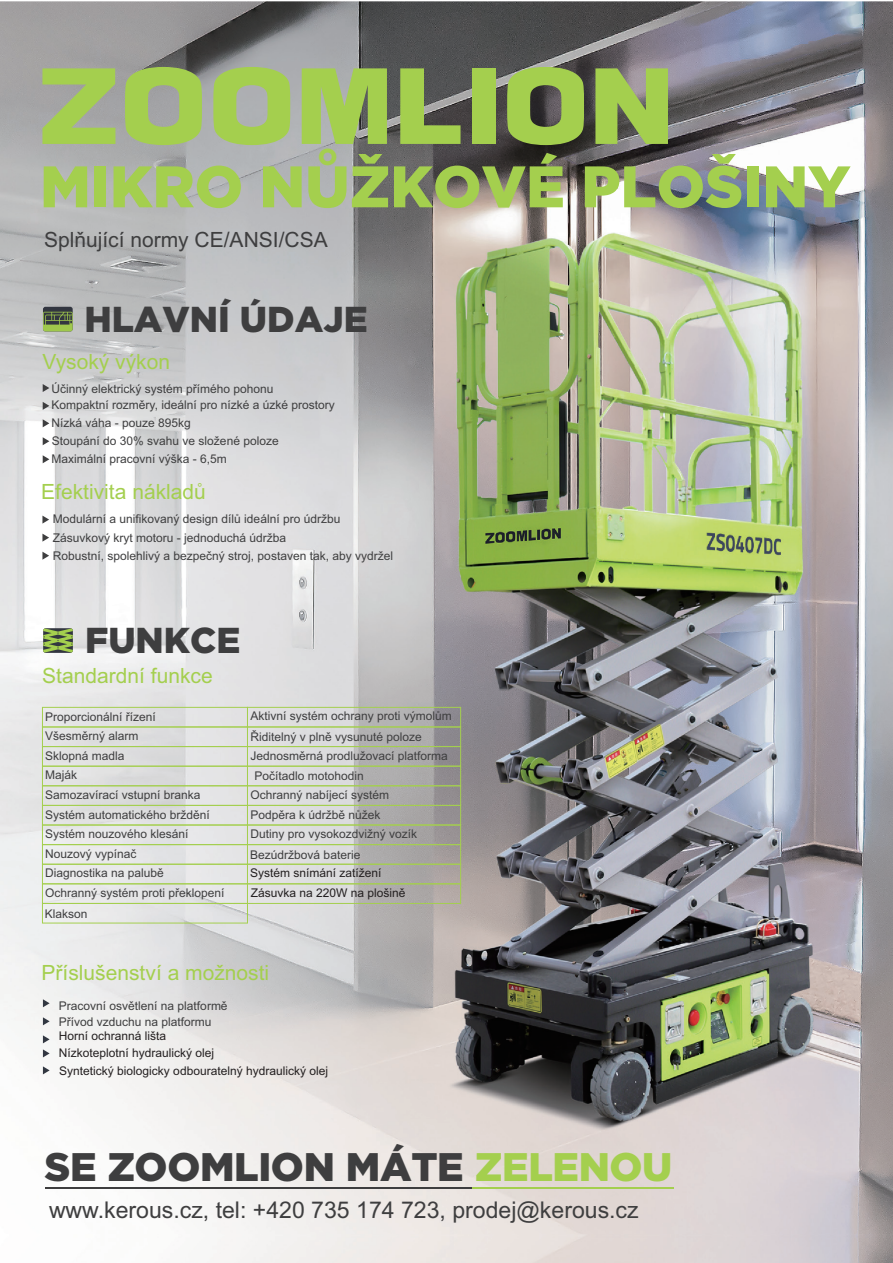
<style>
.page{position:relative;width:893px;height:1263px;background:#fff}
.page>*{position:absolute;margin:0;border:0;box-sizing:border-box;transform-origin:0 0}
.t1{font:900 58.5px "Gotham";color:#a4cf4e}
.t2{font:900 39.75px "Gotham";letter-spacing:-.01em;color:#3e3e3f}
.t3{font:900 36px "Gotham";color:#3e3e3f}
.t4{font:23.1px "Arial";color:#3e3e3f}
.t5{font:900 23.1px "Gotham";color:#a4cf4e}
.t6{font:21px "Arial";color:#a4cf4e}
.t7{font:21px "Arial";color:#3e3e3f}
.t8{font:12px/19.6px "Arial";color:#3e3e3f}
.t9{font:12px/19.6px "Arial";color:#231f20}
.s1{color:#a4cf4e}
</style>
<div class="page">
<img style="left:0;top:2px;width:893px;height:1232px">
<svg style="left:507px;top:67px;width:77px;height:78px;background:#87a44a"></svg>
<svg style="left:213px;top:67px;width:77px;height:78px;background:#a6c56b"></svg>
<svg style="left:125px;top:67px;width:77px;height:78px;background:#a2c066"></svg>
<svg style="left:595px;top:68px;width:73px;height:76px;background:#9bba58"></svg>
<div style="left:472px;top:68px;width:24px;height:76px;background:#a4cf4e"></div>
<svg style="left:400px;top:68px;width:61px;height:76px;background:#819854"></svg>
<svg style="left:302px;top:68px;width:85px;height:76px;background:#a1c45c"></svg>
<svg style="left:42px;top:68px;width:73px;height:76px;background:#a3bf6d"></svg>
<svg style="left:43px;top:384px;width:6px;height:8px"></svg>
<svg style="left:43px;top:419px;width:6px;height:8px"></svg>
<svg style="left:43px;top:437px;width:6px;height:8px"></svg>
<svg style="left:43px;top:455px;width:6px;height:8px"></svg>
<svg style="left:43px;top:402px;width:6px;height:8px"></svg>
<svg style="left:42px;top:516px;width:7px;height:8px"></svg>
<svg style="left:42px;top:534px;width:7px;height:8px"></svg>
<svg style="left:42px;top:552px;width:7px;height:8px"></svg>
<div style="left:42px;top:825px;width:206px;height:20px;border:1px solid #a4cf4e"></div>
<div style="left:42px;top:805px;width:206px;height:20px;border:1px solid #a4cf4e"></div>
<div style="left:42px;top:785px;width:206px;height:21px;border:1px solid #a4cf4e"></div>
<div style="left:42px;top:766px;width:206px;height:20px;border:1px solid #a4cf4e"></div>
<div style="left:42px;top:727px;width:206px;height:20px;border:1px solid #a4cf4e"></div>
<div style="left:42px;top:707px;width:206px;height:20px;border:1px solid #a4cf4e"></div>
<div style="left:247px;top:825px;width:214px;height:20px;border:1px solid #a4cf4e"></div>
<div style="left:247px;top:805px;width:214px;height:20px;border:1px solid #a4cf4e"></div>
<div style="left:42px;top:864px;width:206px;height:20px;border:1px solid #a4cf4e"></div>
<div style="left:42px;top:883px;width:206px;height:21px;border:1px solid #a4cf4e"></div>
<div style="left:42px;top:903px;width:206px;height:20px;border:1px solid #a4cf4e"></div>
<div style="left:42px;top:844px;width:206px;height:20px;border:1px solid #a4cf4e"></div>
<div style="left:247px;top:864px;width:214px;height:20px;border:1px solid #a4cf4e"></div>
<div style="left:247px;top:883px;width:214px;height:21px;border:1px solid #a4cf4e"></div>
<div style="left:247px;top:844px;width:214px;height:20px;border:1px solid #a4cf4e"></div>
<div style="left:247px;top:785px;width:214px;height:21px;border:1px solid #a4cf4e"></div>
<div style="left:247px;top:766px;width:214px;height:20px;border:1px solid #a4cf4e"></div>
<div style="left:247px;top:746px;width:214px;height:20px;border:1px solid #a4cf4e"></div>
<div style="left:247px;top:727px;width:214px;height:20px;border:1px solid #a4cf4e"></div>
<div style="left:247px;top:707px;width:214px;height:20px;border:1px solid #a4cf4e"></div>
<svg style="left:43px;top:307px;width:30px;height:24px"></svg>
<svg style="left:43px;top:628px;width:30px;height:25px"></svg>
<svg style="left:43px;top:999px;width:7px;height:8px"></svg>
<svg style="left:43px;top:1017px;width:7px;height:8px"></svg>
<svg style="left:43px;top:1035px;width:7px;height:8px"></svg>
<svg style="left:43px;top:1049px;width:7px;height:8px"></svg>
<svg style="left:43px;top:1066px;width:7px;height:8px"></svg>
<hr style="left:45px;top:1187px;width:441px;height:1px;background:#3e3e3f">
<hr style="left:472px;top:1187px;width:201px;height:1px;background:#a4cf4e">
<h3 class="t5" style="left:318px;top:148px;width:21px">O</h3>
<h1 class="t1" style="left:40px;top:165px;width:812px">MIKRO NUŽKOVÉ PLOŠINY</h1>
<h3 class="t7" style="left:44px;top:231px;width:285px">Splňující normy CE/ANSI/CSA</h3>
<h3 class="t3" style="left:84px;top:305px;width:285px">HLAVNÍ ÚDAJE</h3>
<h3 class="t6" style="left:43px;top:353px;width:129px">Vysoký výkon</h3>
<p class="t8" style="left:51px;top:381px;width:285px;line-height:17.5px">Účinný elektrický systém přímého pohonu<br>Kompaktní rozměry, ideální pro nízké a úzké prostory Nízká váha - pouze 895kg<br>Stoupání do 30% svahu ve složené poloze Maximální pracovní výška - 6,5m</p>
<h3 class="t6" style="left:41px;top:484px;width:166px">Efektivita nákladů</h3>
<p class="t8" style="left:53px;top:510px;width:342px;line-height:18.8px">Modulární a unifikovaný design dílů ideální pro údržbu<br>Zásuvkový kryt motoru - jednoduchá údržba<br>Robustní, spolehlivý a bezpečný stroj, postaven tak, aby vydržel</p>
<h3 class="t3" style="left:85px;top:627px;width:157px">FUNKCE</h3>
<h3 class="t6" style="left:42px;top:668px;width:172px">Standardní funkce</h3>
<p class="t8" style="left:45px;top:708px;width:181px">Proporcionální řízení<br>Všesměrný alarm<br>Sklopná madla<br>Maják<br>Samozavírací vstupní branka<br>Systém automatického brždění<br>Systém nouzového klesání<br>Nouzový vypínač<br>Diagnostika na palubě<br>Ochranný systém proti překlopení</p>
<p class="t8" style="left:250px;top:707px;width:203px;line-height:20.4px">Aktivní systém ochrany proti výmolům<br>Řiditelný v plně vysunuté poloze</p>
<p class="t8" style="left:250px;top:747px;width:199px">Jednosměrná prodlužovací platforma</p>
<p class="t8" style="left:250px;top:786px;width:168px">Ochranný nabíjecí systém<br>Podpěra k údržbě nůžek<br>Dutiny pro vysokozdvižný vozík</p>
<p class="t8" style="left:250px;top:846px;width:112px">Bezúdržbová baterie</p>
<p class="t8" style="left:254px;top:767px;width:111px">Počítadlo motohodin</p>
<p class="t9" style="left:250px;top:864px;width:157px">Systém snímání zatížení<br>Zásuvka na 220W na plošině</p>
<p class="t8" style="left:45px;top:905px;width:44px">Klakson</p>
<h3 class="t6" style="left:42px;top:964px;width:229px">Příslušenství a možnosti</h3>
<p class="t8" style="left:59px;top:998px;width:170px;line-height:16.8px">Pracovní osvětlení na platformě<br>Přívod vzduchu na platformu</p>
<p class="t9" style="left:59px;top:1027px;width:109px">Horní ochranná lišta</p>
<p class="t9" style="left:59px;top:1062px;width:270px">Syntetický biologicky odbouratelný hydraulický olej</p>
<p class="t9" style="left:59px;top:1044px;width:157px">Nízkoteplotní hydraulický olej</p>
<h2 class="t2" style="left:44px;top:1152px;width:629px">SE ZOOMLION MÁTE <span class="s1">ZELENOU</span></h2>
<h3 class="t4" style="left:49px;top:1201px;width:591px">www.kerous.cz, tel: +420 735 174 723, prodej@kerous.cz</h3>
</div>
